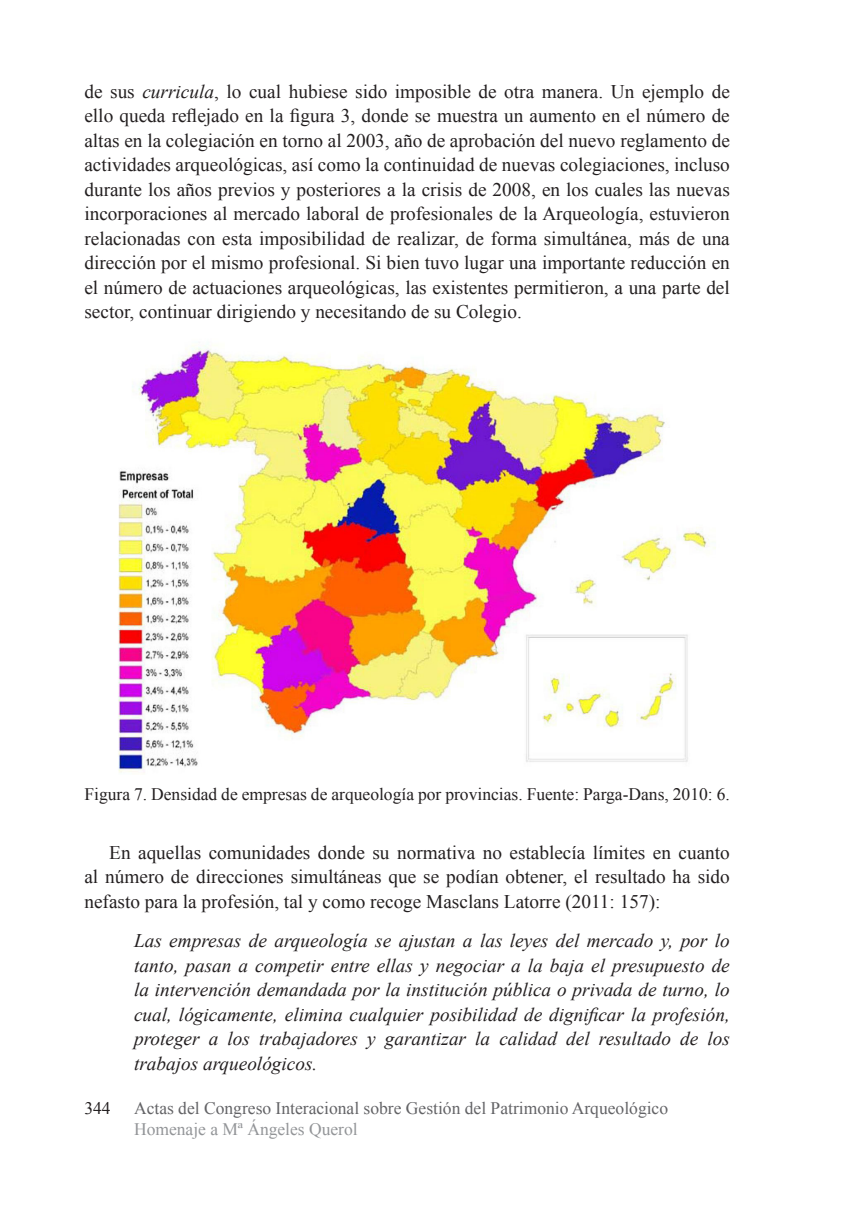
<style>
.page{position:relative;width:854px;height:1211px;background:#fff}
.page>*{position:absolute;margin:0;border:0;box-sizing:border-box;transform-origin:0 0}
.t1{font:19.25px/24.5px "Times New Roman";color:#231f20;text-align:justify}
.t2{font:italic 19.25px/24.5px "Times New Roman";color:#231f20;text-align:justify}
.t3{font:17.5px "Times New Roman";color:#231f20}
.t4{font:17.5px "Times New Roman";color:#636366}
.t5{font:17.5px "Times New Roman";color:#939598}
.s1{font-style:italic}
</style>
<div class="page">
<img style="left:118px;top:345px;width:598px;height:428px">
<p class="t1" style="left:84px;top:79px;width:646px">de sus <span class="s1">curricula</span>, lo cual hubiese sido imposible de otra manera. Un ejemplo de ello queda reflejado en la figura 3, donde se muestra un aumento en el número de altas en la colegiación en torno al 2003, año de aprobación del nuevo reglamento de actividades arqueológicas, así como la continuidad de nuevas colegiaciones, incluso durante los años previos y posteriores a la crisis de 2008, en los cuales las nuevas incorporaciones al mercado laboral de profesionales de la Arqueología, estuvieron relacionadas con esta imposibilidad de realizar, de forma simultánea, más de una dirección por el mismo profesional. Si bien tuvo lugar una importante reducción en el número de actuaciones arqueológicas, las existentes permitieron, a una parte del sector, continuar dirigiendo y necesitando de su Colegio.</p>
<p class="t3" style="left:84px;top:782px;width:646px">Figura 7. Densidad de empresas de arqueología por provincias. Fuente: Parga-Dans, 2010: 6.</p>
<p class="t1" style="left:84px;top:839px;width:646px;text-indent:25px">En aquellas comunidades donde su normativa no establecía límites en cuanto al número de direcciones simultáneas que se podían obtener, el resultado ha sido nefasto para la profesión, tal y como recoge Masclans Latorre (2011: 157):</p>
<p class="t2" style="left:134px;top:928px;width:597px">Las empresas de arqueología se ajustan a las leyes del mercado y, por lo tanto, pasan a competir entre ellas y negociar a la baja el presupuesto de la intervención demandada por la institución pública o privada de turno, lo cual, lógicamente, elimina cualquier posibilidad de dignificar la profesión, proteger a los trabajadores y garantizar la calidad del resultado de los trabajos arqueológicos.</p>
<p class="t3" style="left:84px;top:1096px;width:28px">344</p>
<p class="t4" style="left:134px;top:1096px;width:535px">Actas del Congreso Interacional sobre Gestión del Patrimonio Arqueológico</p>
<p class="t5" style="left:134px;top:1117px;width:225px">Homenaje a Mª Ángeles Querol</p>
</div>
